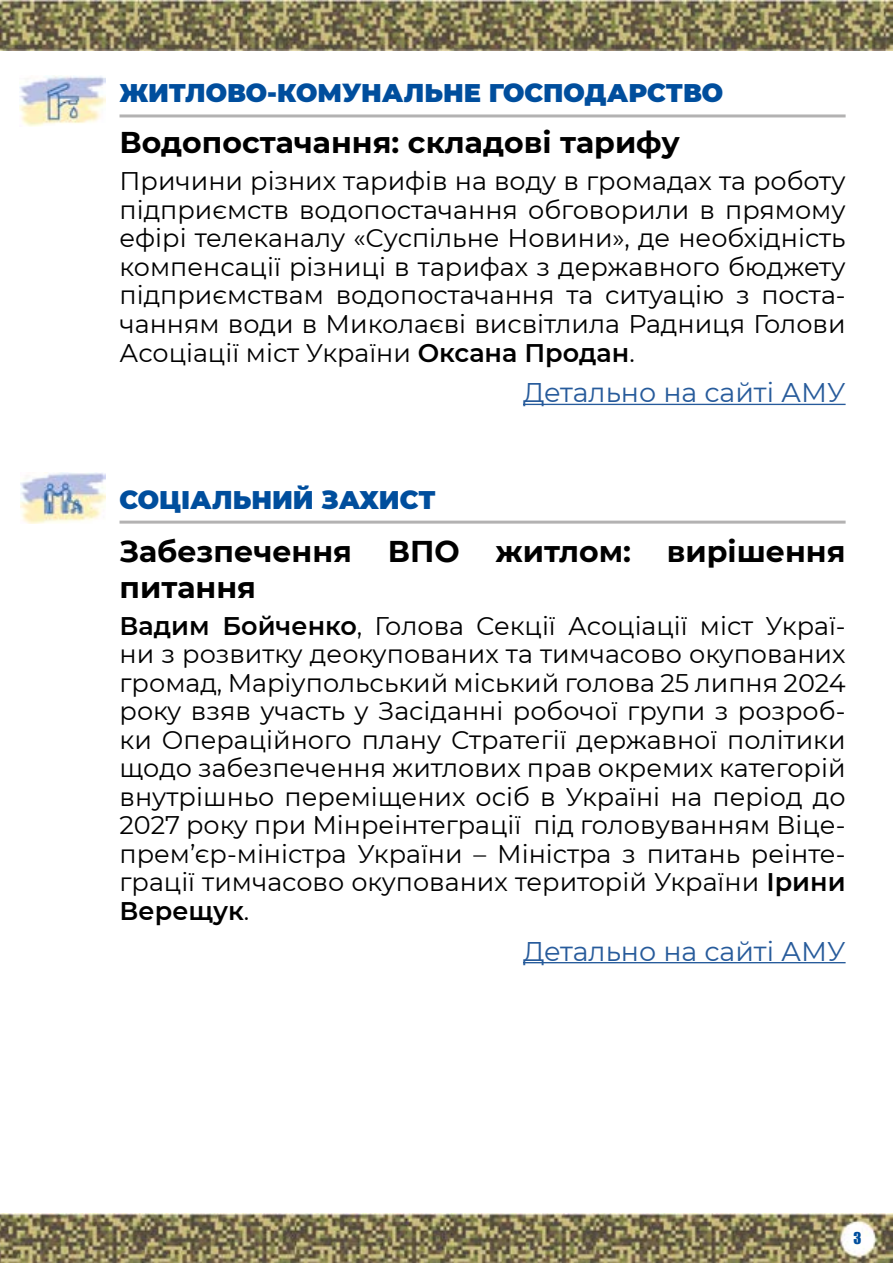
<style>
.page{position:relative;width:893px;height:1263px;background:#fff}
.page>*{position:absolute;margin:0;border:0;box-sizing:border-box;transform-origin:0 0}
.t1{font:700 30px/36px "Montserrat";color:#000}
.t2{font:27px "Montserrat";color:#275b9b}
.t3{font:25.5px/28.5px "Montserrat";color:#000;text-align:justify}
.t4{font:900 25.5px "Montserrat";color:#004e9d}
.t5{font:15px "Impact";color:#004e9d}
.s1{font-weight:600}
</style>
<div class="page">
<img style="left:0;top:0;width:893px;height:50px">
<img style="left:0;top:1213px;width:893px;height:50px">
<img style="left:20px;top:75px;width:85px;height:51px">
<hr style="left:120px;top:114px;width:726px;height:3px;background:#b3b2b2">
<hr style="left:523px;top:404px;width:323px;height:1px;background:#275b9b">
<img style="left:20px;top:472px;width:85px;height:51px">
<hr style="left:120px;top:521px;width:726px;height:3px;background:#b3b2b2">
<hr style="left:523px;top:962px;width:323px;height:1px;background:#275b9b">
<p class="t4" style="left:120px;top:74px;width:605px">ЖИТЛОВО-КОМУНАЛЬНЕ ГОСПОДАРСТВО</p>
<p class="t1" style="left:120px;top:123px;width:562px">Водопостачання: складові тарифу</p>
<p class="t3" style="left:120px;top:166px;width:728px">Причини різних тарифів на воду в громадах та роботу підприємств водопостачання обговорили в прямому ефірі телеканалу «Суспільне Новини», де необхідність компенсації різниці в тарифах з державного бюджету підприємствам водопостачання та ситуацію з поста&shy;чанням води в Миколаєві висвітлила Радниця Голови Асоціації міст України <span class="s1">Оксана Продан</span>.</p>
<p class="t2" style="left:523px;top:374px;width:324px">Детально на сайті АМУ</p>
<p class="t4" style="left:120px;top:481px;width:318px">СОЦІАЛЬНИЙ ЗАХИСТ</p>
<p class="t1" style="left:120px;top:531px;width:728px">Забезпечення ВПО житлом: вирішення питання</p>
<p class="t3" style="left:120px;top:610px;width:728px"><span class="s1">Вадим Бойченко</span>, Голова Секції Асоціації міст Украї&shy;ни з розвитку деокупованих та тимчасово окупованих громад, Маріупольський міський голова 25 липня 2024 року взяв участь у Засіданні робочої групи з розроб&shy;ки Операційного плану Стратегії державної політики щодо забезпечення житлових прав окремих категорій внутрішньо переміщених осіб в Україні на період до 2027 року при Мінреінтеграції під головуванням Віце&shy;прем’єр-міністра України – Міністра з питань реінте&shy;грації тимчасово окупованих територій України <span class="s1">Ірини Верещук</span>.</p>
<p class="t2" style="left:523px;top:932px;width:324px">Детально на сайті АМУ</p>
<p class="t5" style="left:853px;top:1226px;width:9px">3</p>
</div>
